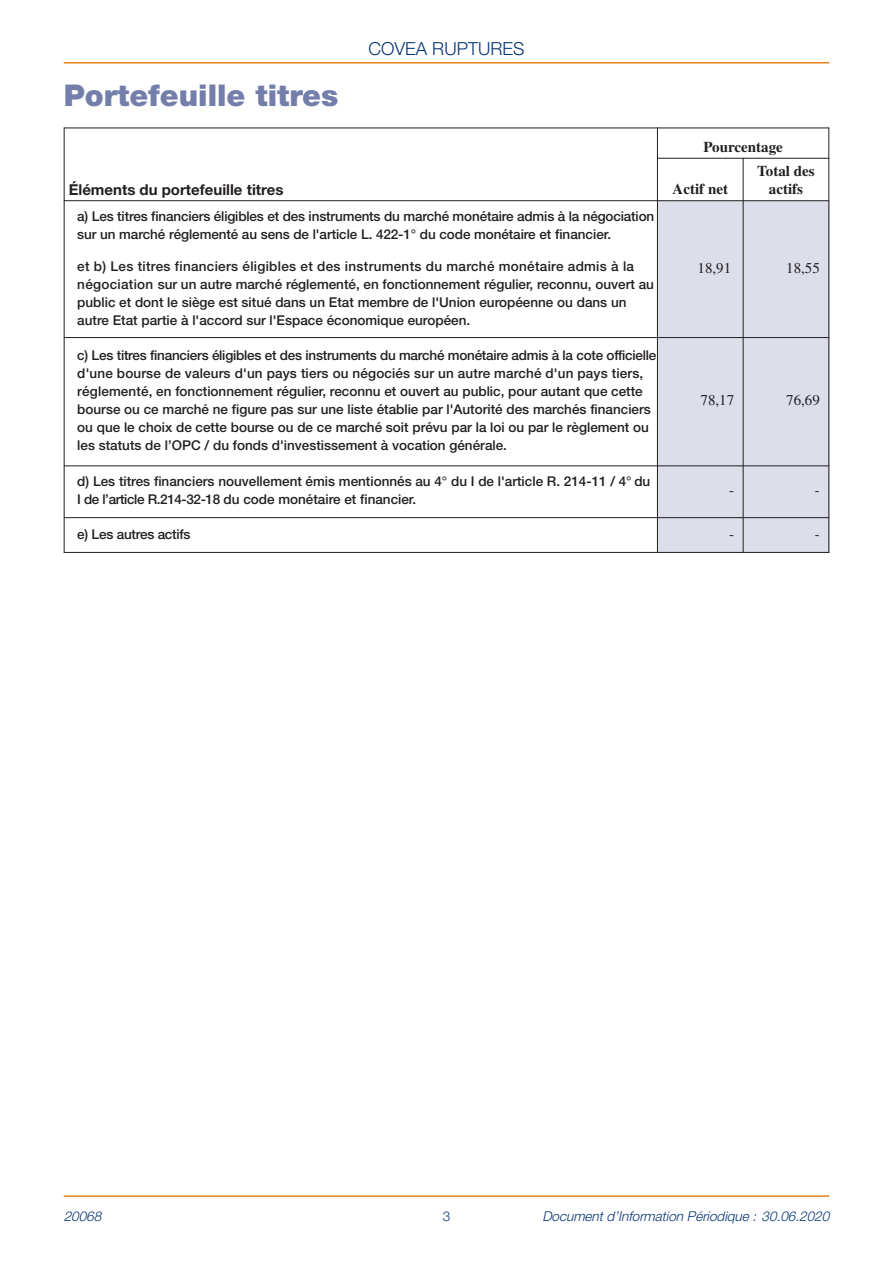
<style>
.page{position:relative;width:893px;height:1263px;background:#fff}
.page>*{position:absolute;margin:0;border:0;box-sizing:border-box;transform-origin:0 0}
.t1{font:900 30px "Helvetica Neue";color:#747eab}
.t2{font:300 18px "Helvetica Neue LT";color:#083575}
.t3{font:700 15px/18px "Times";color:#231f20;text-align:center}
.t4{font:700 15px "Helvetica Neue LT";color:#231f20}
.t5{font:15px "Times";color:#231f20}
.t6{font:500 13.5px/18px "Helvetica Neue LT";color:#231f20}
.t7{font:500 13.5px "Helvetica Neue LT";letter-spacing:.02em;color:#231f20}
.t8{font:italic 300 13.5px "Helvetica Neue LT";color:#083575}
.t9{font:300 13.5px "Helvetica Neue LT";color:#083575}
</style>
<div class="page">
<hr style="left:64px;top:62px;width:765px;height:2px;background:#e6811b">
<hr style="left:64px;top:1195px;width:765px;height:2px;background:#e6811b">
<div style="left:657px;top:201px;width:86px;height:137px;background:#dcdeea"></div>
<div style="left:743px;top:201px;width:86px;height:137px;background:#dcdeea"></div>
<div style="left:657px;top:338px;width:86px;height:128px;background:#dcdeea"></div>
<div style="left:743px;top:338px;width:86px;height:128px;background:#dcdeea"></div>
<div style="left:657px;top:466px;width:86px;height:52px;background:#dcdeea"></div>
<div style="left:743px;top:466px;width:86px;height:52px;background:#dcdeea"></div>
<div style="left:657px;top:518px;width:86px;height:35px;background:#dcdeea"></div>
<div style="left:743px;top:518px;width:86px;height:35px;background:#dcdeea"></div>
<hr style="left:64px;top:128px;width:1px;height:425px;background:#231f20">
<hr style="left:657px;top:128px;width:1px;height:425px;background:#231f20">
<hr style="left:743px;top:158px;width:1px;height:395px;background:#231f20">
<hr style="left:828px;top:128px;width:1px;height:425px;background:#231f20">
<hr style="left:64px;top:128px;width:765px;height:1px;background:#231f20">
<hr style="left:657px;top:158px;width:172px;height:1px;background:#231f20">
<hr style="left:64px;top:200px;width:765px;height:1px;background:#231f20">
<hr style="left:64px;top:337px;width:765px;height:1px;background:#231f20">
<hr style="left:64px;top:465px;width:765px;height:1px;background:#231f20">
<hr style="left:64px;top:517px;width:765px;height:1px;background:#231f20">
<hr style="left:64px;top:552px;width:765px;height:1px;background:#231f20">
<h1 class="t1" style="left:64px;top:85px;width:276px">Portefeuille titres</h1>
<p class="t4" style="left:69px;top:184px;width:216px">Éléments du portefeuille titres</p>
<h2 class="t2" style="left:369px;top:42px;width:157px">COVEA RUPTURES</h2>
<p class="t3" style="left:703px;top:139px;width:81px">Pourcentage</p>
<p class="t3" style="left:673px;top:182px;width:57px">Actif net</p>
<p class="t3" style="left:757px;top:164px;width:59px">Total des actifs</p>
<p class="t6" style="left:77px;top:209px;width:579px">a) Les titres financiers éligibles et des instruments du marché monétaire admis à la négociation sur un marché réglementé au sens de l'article L. 422-1° du code monétaire et financier.</p>
<p class="t7" style="left:77px;top:262px;width:558px">et b) Les titres financiers éligibles et des instruments du marché monétaire admis à la</p>
<p class="t5" style="left:697px;top:262px;width:35px">18,91</p>
<p class="t5" style="left:786px;top:262px;width:35px">18,55</p>
<p class="t6" style="left:77px;top:277px;width:578px">négociation sur un autre marché réglementé, en fonctionnement régulier, reconnu, ouvert au public et dont le siège est situé dans un Etat membre de l'Union européenne ou dans un autre Etat partie à l'accord sur l'Espace économique européen.</p>
<p class="t6" style="left:77px;top:348px;width:581px">c) Les titres financiers éligibles et des instruments du marché monétaire admis à la cote officielle d'une bourse de valeurs d'un pays tiers ou négociés sur un autre marché d'un pays tiers, réglementé, en fonctionnement régulier, reconnu et ouvert au public, pour autant que cette bourse ou ce marché ne figure pas sur une liste établie par l'Autorité des marchés financiers ou que le choix de cette bourse ou de ce marché soit prévu par la loi ou par le règlement ou les statuts de l’OPC / du fonds d'investissement à vocation générale.</p>
<p class="t5" style="left:700px;top:395px;width:35px">78,17</p>
<p class="t5" style="left:786px;top:395px;width:35px">76,69</p>
<p class="t6" style="left:77px;top:474px;width:574px">d) Les titres financiers nouvellement émis mentionnés au 4° du I de l'article R. 214-11 / 4° du<br>I de l’article R.214-32-18 du code monétaire et financier.</p>
<p class="t5" style="left:729px;top:485px;width:6px">-</p>
<p class="t5" style="left:815px;top:485px;width:6px">-</p>
<p class="t6" style="left:77px;top:526px;width:115px">e) Les autres actifs</p>
<p class="t5" style="left:729px;top:528px;width:6px">-</p>
<p class="t5" style="left:815px;top:528px;width:6px">-</p>
<p class="t8" style="left:64px;top:1211px;width:42px">20068</p>
<p class="t9" style="left:443px;top:1211px;width:9px">3</p>
<p class="t8" style="left:542px;top:1211px;width:291px">Document d’Information Périodique : 30.06.2020</p>
</div>
